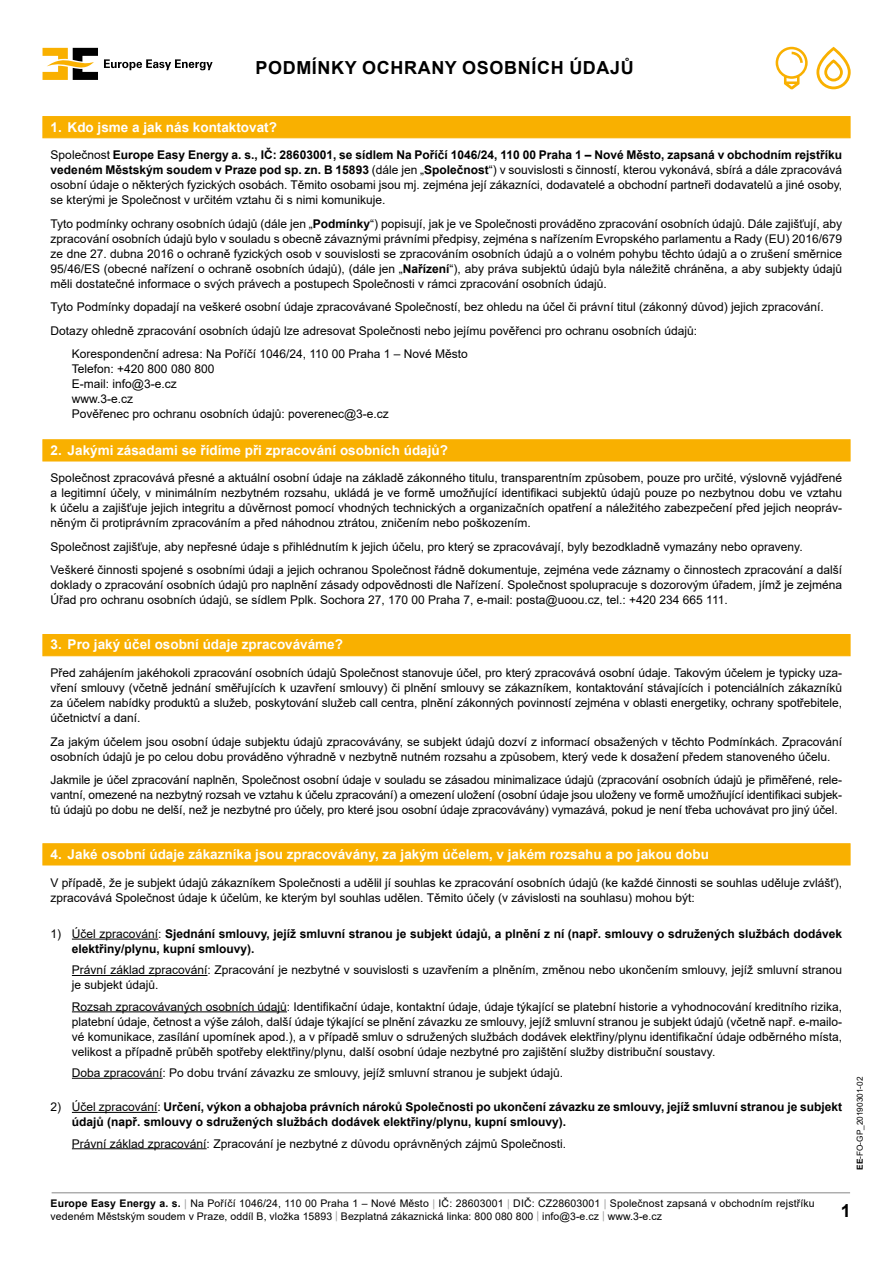
<style>
.page{position:relative;width:893px;height:1263px;background:#fff}
.page>*{position:absolute;margin:0;border:0;box-sizing:border-box;transform-origin:0 0}
.t1{font:700 18px "Arial";letter-spacing:.035em;color:#000}
.t2{font:700 13.5px "Arial";color:#fff}
.t3{font:12px/15px "Arial";color:#000;text-align:justify}
.t4{font:700 12px/15px "Arial";color:#000}
.t5{font:10.5px/12.6px "Arial";letter-spacing:.015em;color:#000}
.t6{font:8.25px "Arial";color:#000}
.s1{font-weight:700}
.s2{font-weight:400}
.s3{color:#9d9d9c}
</style>
<div class="page">
<hr style="left:52px;top:1192px;width:798px;height:1px;background:#878787">
<div style="left:43px;top:116px;width:807px;height:22px;background:#f9b000;border:1px solid #f9b000"></div>
<div style="left:43px;top:634px;width:807px;height:22px;background:#f9b000;border:1px solid #f9b000"></div>
<div style="left:43px;top:843px;width:807px;height:22px;background:#f9b000;border:1px solid #f9b000"></div>
<div style="left:43px;top:439px;width:807px;height:22px;background:#f9b000;border:1px solid #f9b000"></div>
<hr style="left:72px;top:939px;width:86px;height:1px;background:#000">
<hr style="left:72px;top:975px;width:135px;height:1px;background:#000">
<hr style="left:72px;top:1011px;width:215px;height:1px;background:#000">
<hr style="left:72px;top:1078px;width:91px;height:1px;background:#000">
<hr style="left:72px;top:1112px;width:85px;height:1px;background:#000">
<hr style="left:72px;top:1148px;width:135px;height:1px;background:#000">
<svg style="left:43px;top:48px;width:55px;height:32px"></svg>
<svg style="left:104px;top:59px;width:109px;height:11px"></svg>
<svg style="left:776px;top:47px;width:32px;height:42px"></svg>
<svg style="left:816px;top:47px;width:35px;height:42px"></svg>
<h1 class="t1" style="left:255px;top:55px;width:380px">PODMÍNKY OCHRANY OSOBNÍCH ÚDAJŮ</h1>
<p class="t2" style="left:51px;top:117px;width:228px">1. Kdo jsme a jak nás kontaktovat?</p>
<p class="t3" style="left:51px;top:148px;width:793px">Společnost <span class="s1">Europe Easy Energy a. s., IČ: 28603001, se sídlem Na Poříčí 1046/24, 110 00 Praha 1 – Nové Město, zapsaná v obchodním rejstříku vedeném Městským soudem v Praze pod sp. zn. B 15893</span> (dále jen „<span class="s1">Společnost</span>“) v souvislosti s činností, kterou vykonává, sbírá a dále zpracovává osobní údaje o některých fyzických osobách. Těmito osobami jsou mj. zejména její zákazníci, dodavatelé a obchodní partneři dodavatelů a jiné osoby, se kterými je Společnost v určitém vztahu či s nimi komunikuje.</p>
<p class="t3" style="left:51px;top:216px;width:793px">Tyto podmínky ochrany osobních údajů (dále jen „<span class="s1">Podmínky</span>“) popisují, jak je ve Společnosti prováděno zpracování osobních údajů. Dále zajišťují, aby zpracování osobních údajů bylo v souladu s obecně závaznými právními předpisy, zejména s nařízením Evropského parlamentu a Rady (EU) 2016/679 ze dne 27. dubna 2016 o ochraně fyzických osob v souvislosti se zpracováním osobních údajů a o volném pohybu těchto údajů a o zrušení směrnice 95/46/ES (obecné nařízení o ochraně osobních údajů), (dále jen „<span class="s1">Nařízení</span>“), aby práva subjektů údajů byla náležitě chráněna, a aby subjekty údajů měli dostatečné informace o svých právech a postupech Společnosti v rámci zpracování osobních údajů.</p>
<p class="t3" style="left:51px;top:300px;width:775px">Tyto Podmínky dopadají na veškeré osobní údaje zpracovávané Společností, bez ohledu na účel či právní titul (zákonný důvod) jejich zpracování.</p>
<p class="t3" style="left:51px;top:323px;width:648px">Dotazy ohledně zpracování osobních údajů lze adresovat Společnosti nebo jejímu pověřenci pro ochranu osobních údajů:</p>
<p class="t3" style="left:72px;top:347px;width:398px">Korespondenční adresa: Na Poříčí 1046/24, 110 00 Praha 1 – Nové Město</p>
<p class="t3" style="left:72px;top:362px;width:319px;text-align:left">Telefon: +420 800 080 800<br>E-mail: info@3-e.cz<br>www.3-e.cz<br>Pověřenec pro ochranu osobních údajů: poverenec@3-e.cz</p>
<p class="t2" style="left:51px;top:440px;width:399px">2. Jakými zásadami se řídíme při zpracování osobních údajů?</p>
<p class="t3" style="left:51px;top:471px;width:793px">Společnost zpracovává přesné a aktuální osobní údaje na základě zákonného titulu, transparentním způsobem, pouze pro určité, výslovně vyjádřené a legitimní účely, v minimálním nezbytném rozsahu, ukládá je ve formě umožňující identifikaci subjektů údajů pouze po nezbytnou dobu ve vztahu k účelu a zajišťuje jejich integritu a důvěrnost pomocí vhodných technických a organizačních opatření a náležitého zabezpečení před jejich neopráv&shy;něným či protiprávním zpracováním a před náhodnou ztrátou, zničením nebo poškozením.</p>
<p class="t3" style="left:51px;top:535px;width:793px;line-height:23.5px">Společnost zajišťuje, aby nepřesné údaje s přihlédnutím k jejich účelu, pro který se zpracovávají, byly bezodkladně vymazány nebo opraveny.<br>Veškeré činnosti spojené s osobními údaji a jejich ochranou Společnost řádně dokumentuje, zejména vede záznamy o činnostech zpracování a další</p>
<p class="t3" style="left:51px;top:578px;width:793px">doklady o zpracování osobních údajů pro naplnění zásady odpovědnosti dle Nařízení. Společnost spolupracuje s dozorovým úřadem, jímž je zejména<br>Úřad pro ochranu osobních údajů, se sídlem Pplk. Sochora 27, 170 00 Praha 7, e-mail: posta@uoou.cz, tel.: +420 234 665 111.</p>
<p class="t2" style="left:51px;top:635px;width:294px">3. Pro jaký účel osobní údaje zpracováváme?</p>
<p class="t3" style="left:51px;top:665px;width:793px">Před zahájením jakéhokoli zpracování osobních údajů Společnost stanovuje účel, pro který zpracovává osobní údaje. Takovým účelem je typicky uza&shy;vření smlouvy (včetně jednání směřujících k uzavření smlouvy) či plnění smlouvy se zákazníkem, kontaktování stávajících i potenciálních zákazníků za účelem nabídky produktů a služeb, poskytování služeb call centra, plnění zákonných povinností zejména v oblasti energetiky, ochrany spotřebitele, účetnictví a daní.</p>
<p class="t3" style="left:51px;top:734px;width:793px">Za jakým účelem jsou osobní údaje subjektu údajů zpracovávány, se subjekt údajů dozví z informací obsažených v těchto Podmínkách. Zpracování osobních údajů je po celou dobu prováděno výhradně v nezbytně nutném rozsahu a způsobem, který vede k dosažení předem stanoveného účelu.</p>
<p class="t3" style="left:51px;top:772px;width:793px">Jakmile je účel zpracování naplněn, Společnost osobní údaje v souladu se zásadou minimalizace údajů (zpracování osobních údajů je přiměřené, rele&shy;vantní, omezené na nezbytný rozsah ve vztahu k účelu zpracování) a omezení uložení (osobní údaje jsou uloženy ve formě umožňující identifikaci subjek&shy;tů údajů po dobu ne delší, než je nezbytné pro účely, pro které jsou osobní údaje zpracovávány) vymazává, pokud je není třeba uchovávat pro jiný účel.</p>
<p class="t2" style="left:51px;top:844px;width:660px">4. Jaké osobní údaje zákazníka jsou zpracovávány, za jakým účelem, v jakém rozsahu a po jakou dobu</p>
<p class="t3" style="left:51px;top:875px;width:793px">V případě, že je subjekt údajů zákazníkem Společnosti a udělil jí souhlas ke zpracování osobních údajů (ke každé činnosti se souhlas uděluje zvlášť), zpracovává Společnost údaje k účelům, ke kterým byl souhlas udělen. Těmito účely (v závislosti na souhlasu) mohou být:</p>
<p class="t4" style="left:72px;top:926px;width:772px;text-indent:-21px"><span class="s2">1) Účel zpracování:</span> Sjednání smlouvy, jejíž smluvní stranou je subjekt údajů, a plnění z ní (např. smlouvy o sdružených službách dodávek elektřiny/plynu, kupní smlouvy).</p>
<p class="t3" style="left:72px;top:962px;width:772px">Právní základ zpracování: Zpracování je nezbytné v souvislosti s uzavřením a plněním, změnou nebo ukončením smlouvy, jejíž smluvní stranou je subjekt údajů.</p>
<p class="t3" style="left:72px;top:999px;width:772px">Rozsah zpracovávaných osobních údajů: Identifikační údaje, kontaktní údaje, údaje týkající se platební historie a vyhodnocování kreditního rizika, platební údaje, četnost a výše záloh, další údaje týkající se plnění závazku ze smlouvy, jejíž smluvní stranou je subjekt údajů (včetně např. e-mailo&shy;vé komunikace, zasílání upomínek apod.), a v případě smluv o sdružených službách dodávek elektřiny/plynu identifikační údaje odběrného místa, velikost a případně průběh spotřeby elektřiny/plynu, další osobní údaje nezbytné pro zajištění služby distribuční soustavy.</p>
<p class="t3" style="left:72px;top:1065px;width:493px">Doba zpracování: Po dobu trvání závazku ze smlouvy, jejíž smluvní stranou je subjekt údajů.</p>
<p class="t4" style="left:72px;top:1099px;width:772px;text-indent:-21px"><span class="s2">2) Účel zpracování:</span> Určení, výkon a obhajoba právních nároků Společnosti po ukončení závazku ze smlouvy, jejíž smluvní stranou je subjekt údajů (např. smlouvy o sdružených službách dodávek elektřiny/plynu, kupní smlouvy).</p>
<p class="t3" style="left:72px;top:1136px;width:496px">Právní základ zpracování: Zpracování je nezbytné z důvodu oprávněných zájmů Společnosti.</p>
<p class="t6" style="left:854px;top:1170px;width:95px;rotate:-90deg"><span class="s1">EE</span>-FO-GP_20190301-02</p>
<p class="t5" style="left:51px;top:1197px;width:766px"><span class="s1">Europe Easy Energy a. s.</span> <span class="s3">|</span> Na Poříčí 1046/24, 110 00 Praha 1 – Nové Město <span class="s3">|</span> IČ: 28603001 <span class="s3">|</span> DIČ: CZ28603001 <span class="s3">|</span> Společnost zapsaná v obchodním rejstříku vedeném Městským soudem v Praze, oddíl B, vložka 15893 <span class="s3">|</span> Bezplatná zákaznická linka: 800 080 800 <span class="s3">|</span> info@3-e.cz <span class="s3">|</span> www.3-e.cz</p>
<h1 class="t1" style="left:841px;top:1198px;width:12px">1</h1>
</div>
